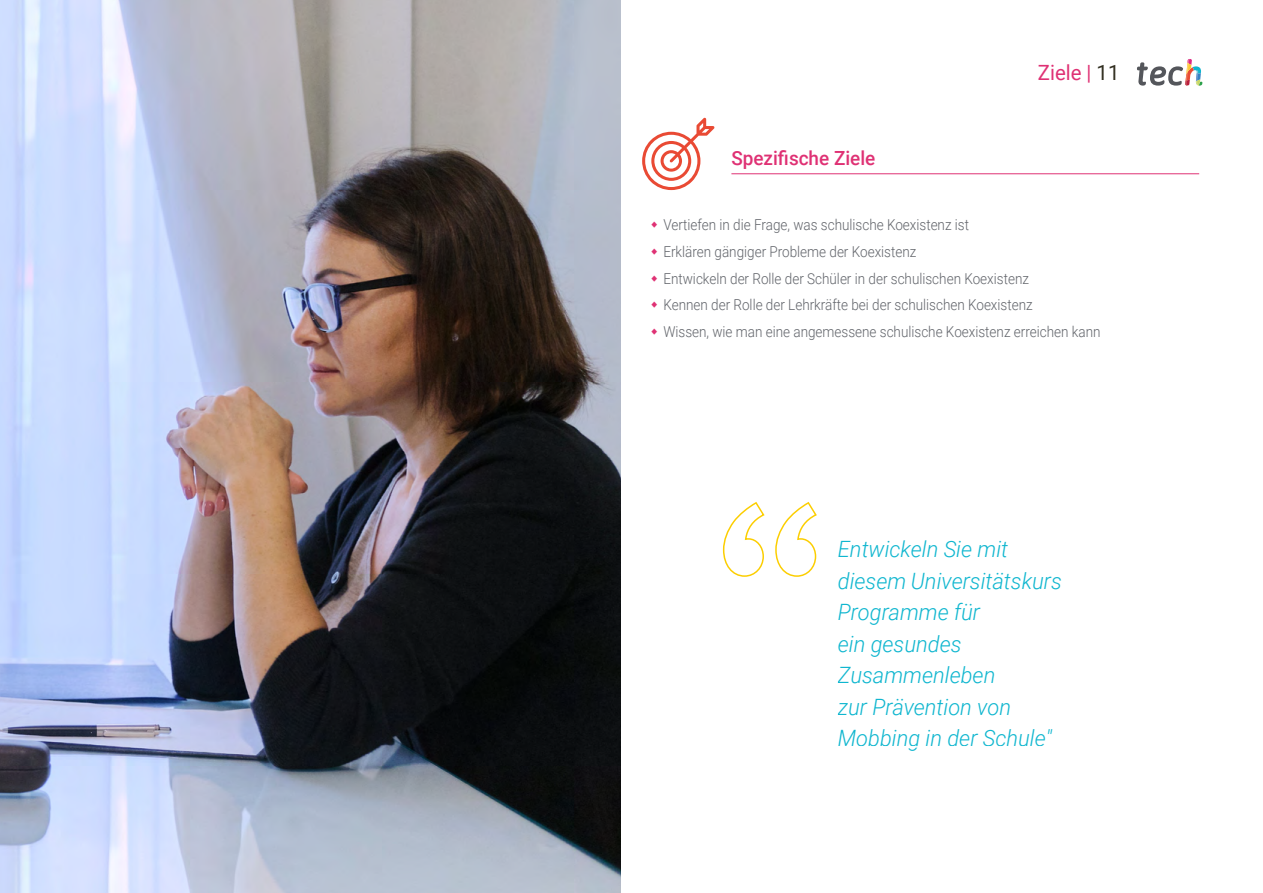
<style>
.page{position:relative;width:1263px;height:893px;background:#fff}
.page>*{position:absolute;margin:0;border:0;box-sizing:border-box;transform-origin:0 0}
.t1{font:italic 300 22.5px/31.5px "Roboto";color:#0fb6cf}
.t2{font:21px "Roboto";color:#df3174}
.t3{font:500 19.5px "Roboto";color:#df3174}
.t4{font:300 15px/26.7px "Roboto";color:#61646a;scale:.9 1}
.s1{color:#312e20}
</style>
<div class="page">
<hr style="left:731px;top:173px;width:468px;height:1px;background:#df3174">
<svg style="left:642px;top:118px;width:72px;height:72px"></svg>
<svg style="left:722px;top:502px;width:95px;height:75px"></svg>
<svg style="left:1137px;top:59px;width:65px;height:27px"></svg>
<img style="left:0;top:0;width:621px;height:893px">
<h3 class="t3" style="left:731px;top:144px;width:145px">Spezifische Ziele</h3>
<h2 class="t2" style="left:1038px;top:57px;width:83px">Ziele | <span class="s1">11</span></h2>
<p class="t4" style="left:663px;top:211px;width:487px">Vertiefen in die Frage, was schulische Koexistenz ist<br>Erklären gängiger Probleme der Koexistenz<br>Entwickeln der Rolle der Schüler in der schulischen Koexistenz<br>Kennen der Rolle der Lehrkräfte bei der schulischen Koexistenz<br>Wissen, wie man eine angemessene schulische Koexistenz erreichen kann</p>
<h1 class="t1" style="left:838px;top:532px;width:226px">Entwickeln Sie mit diesem Universitätskurs<br>Programme für<br>ein gesundes<br>Zusammenleben<br>zur Prävention von<br>Mobbing in der Schule"</h1>
</div>
